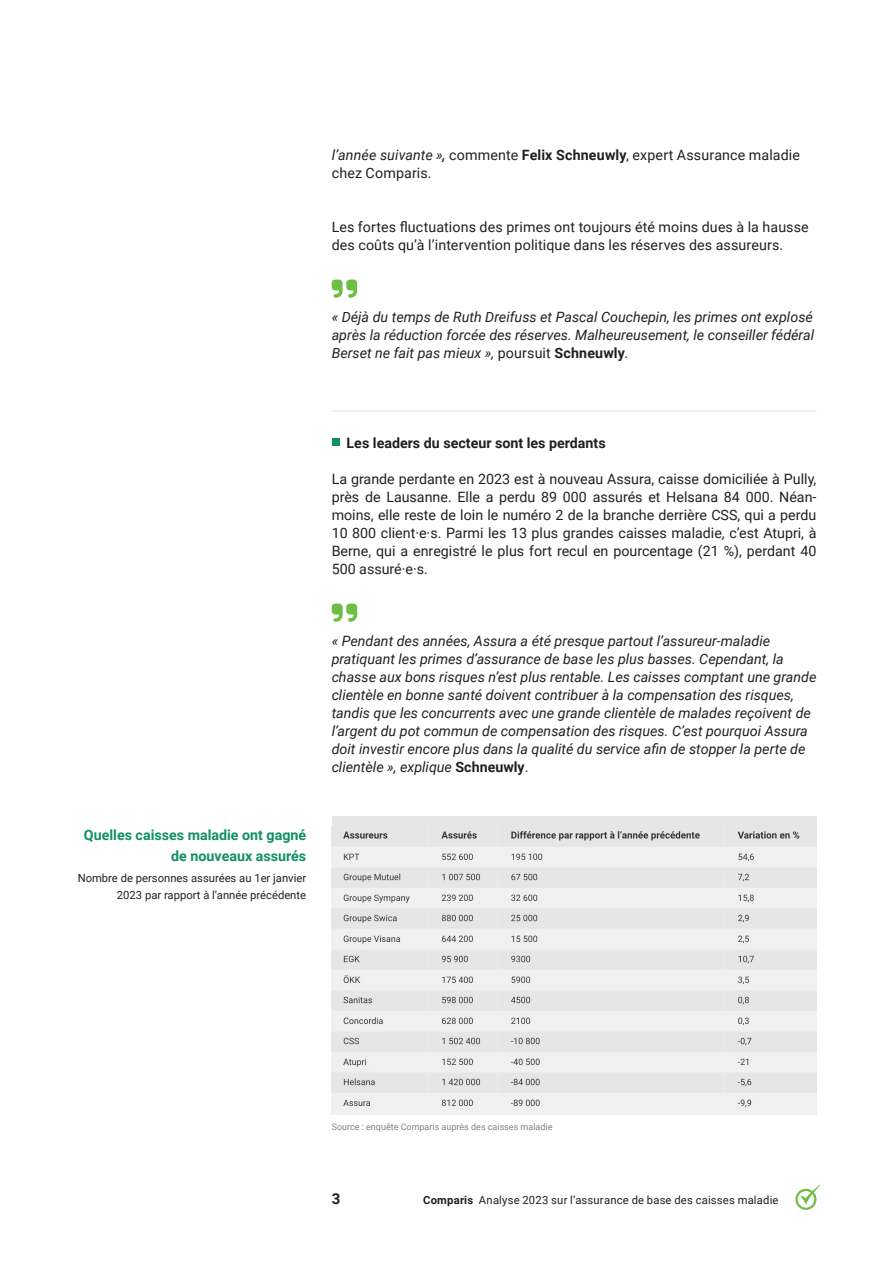
<style>
.page{position:relative;width:893px;height:1263px;background:#fff}
.page>*{position:absolute;margin:0;border:0;box-sizing:border-box;transform-origin:0 0}
.t1{font:700 15px "Roboto";color:#231f20}
.Grundtext{font:italic 14.25px/18px "Roboto";color:#231f20;text-align:justify}
.Grundtext-2{font:14.25px/18px "Roboto";color:#231f20}
.t2{font:700 14.25px/21px "Roboto";color:#119062;text-align:right}
.t3{font:700 14.25px "Roboto";color:#231f20}
.t4{font:11.25px/16.5px "Roboto";color:#231f20;text-align:right}
.t5{font:9px "Roboto";color:#808285}
.s1{font-style:italic}
.s2{font-weight:500;font-style:italic}
.s3{font-weight:700}
.s4{font-style:normal}
.s5{font-weight:700;font-style:normal}
</style>
<div class="page">
<svg style="left:795px;top:1185px;width:26px;height:25px"></svg>
<svg style="left:332px;top:280px;width:25px;height:18px"></svg>
<hr style="left:332px;top:410px;width:484px;height:2px;background:#edebed">
<div style="left:332px;top:439px;width:7px;height:7px;background:#119062"></div>
<svg style="left:332px;top:604px;width:25px;height:18px"></svg>
<div style="left:332px;top:816px;width:484px;height:298px;background:#e6e6e5"></div>
<img style="left:332px;top:831px;width:484px;height:283px">
<p class="Grundtext-2" style="left:332px;top:145px;width:470px"><span class="s1">l’année suivante »</span><span class="s2">,</span> commente <span class="s3">Felix Schneuwly</span>, expert Assurance maladie chez Comparis.</p>
<p class="Grundtext-2" style="left:332px;top:217px;width:479px">Les fortes fluctuations des primes ont toujours été moins dues à la hausse des coûts qu’à l’intervention politique dans les réserves des assureurs.</p>
<p class="Grundtext" style="left:332px;top:307px;width:484px">« Déjà du temps de Ruth Dreifuss et Pascal Couchepin, les primes ont explosé après la réduction forcée des réserves. Malheureusement, le conseiller fédéral Berset ne fait pas mieux », <span class="s4">poursuit</span> <span class="s5">Schneuwly</span><span class="s4">.</span></p>
<p class="t2" style="left:84px;top:824px;width:224px">Quelles caisses maladie ont gagné de nouveaux assurés</p>
<p class="t4" style="left:78px;top:870px;width:230px">Nombre de personnes assurées au 1er janvier<br>2023 par rapport à l’année précédente</p>
<p class="t3" style="left:347px;top:433px;width:261px">Les leaders du secteur sont les perdants</p>
<p class="Grundtext-2" style="left:332px;top:469px;width:486px">La grande perdante en 2023 est à nouveau Assura, caisse domiciliée à Pully, près de Lausanne. Elle a perdu 89 000 assurés et Helsana 84 000. Néan-</p>
<p class="Grundtext-2" style="left:332px;top:505px;width:486px;text-align:justify">moins, elle reste de loin le numéro 2 de la branche derrière CSS, qui a perdu 10 800 client·e·s. Parmi les 13 plus grandes caisses maladie, c’est Atupri, à Berne, qui a enregistré le plus fort recul en pourcentage (21 %), perdant 40<br>500 assuré·e·s.</p>
<p class="Grundtext" style="left:332px;top:631px;width:486px;text-align:left">« Pendant des années, Assura a été presque partout l’assureur-maladie pratiquant les primes d’assurance de base les plus basses. Cependant, la chasse aux bons risques n’est plus rentable. Les caisses comptant une grande clientèle en bonne santé doivent contribuer à la compensation des risques, tandis que les concurrents avec une grande clientèle de malades reçoivent de l’argent du pot commun de compensation des risques. C’est pourquoi Assura doit investir encore plus dans la qualité du service afin de stopper la perte de clientèle », explique <span class="s5">Schneuwly</span><span class="s4">.</span></p>
<p class="t5" style="left:332px;top:1121px;width:222px">Source : enquête Comparis auprès des caisses maladie</p>
<p class="t1" style="left:332px;top:1188px;width:10px">3</p>
<p class="t4" style="left:423px;top:1191px;width:357px"><span class="s3">Comparis</span> Analyse 2023 sur l’assurance de base des caisses maladie</p>
</div>
